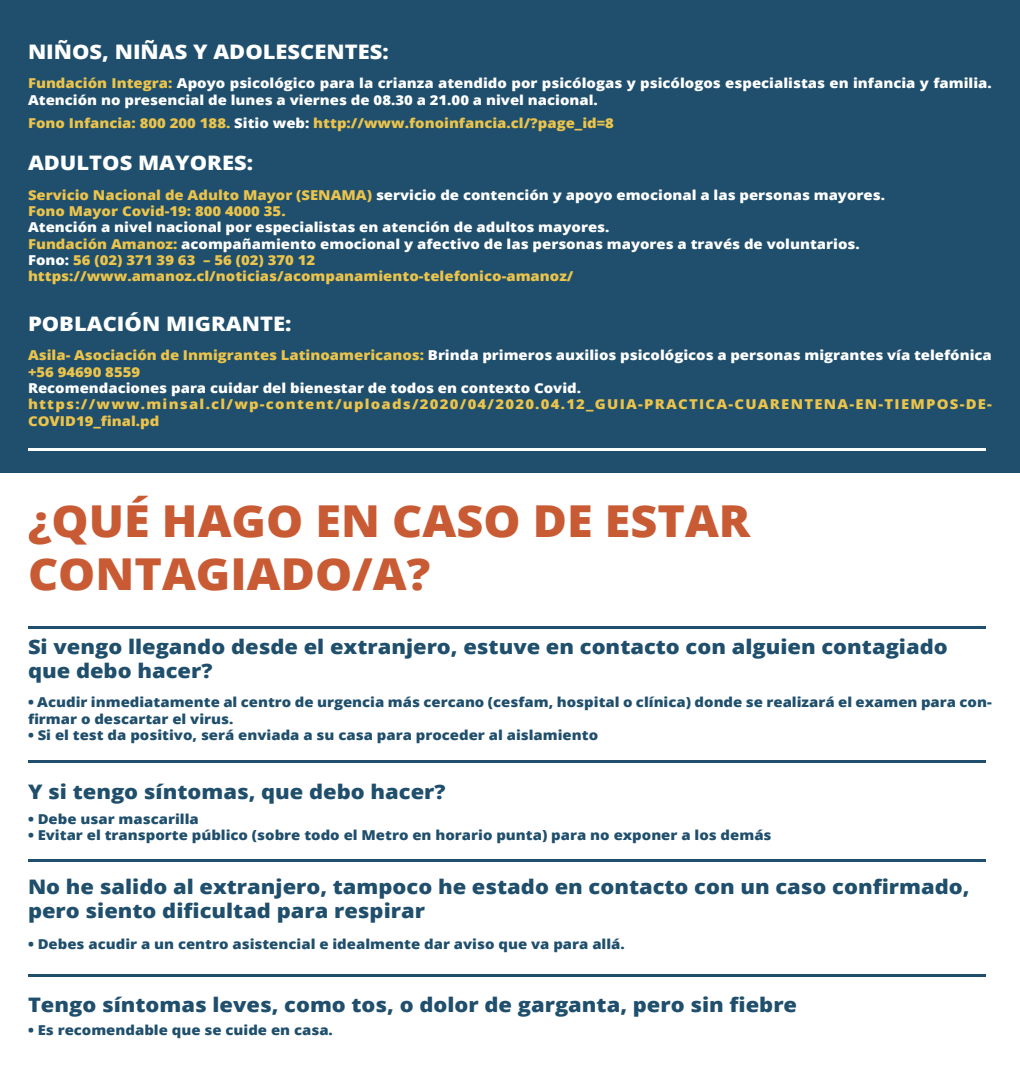
<style>
.page{position:relative;width:1020px;height:1085px;background:#fff}
.page>*{position:absolute;margin:0;border:0;box-sizing:border-box;transform-origin:0 0}
.t1{font:800 44px/52.8px "Open Sans";color:#c85b34;scale:1.06 1}
.t2{font:800 20px/24px "Open Sans";color:#1f4f6c;scale:1.1 1}
.t3{font:800 20px "Open Sans";color:#fff;scale:1.1 1}
.t4{font:800 13.6px/16.3px "Open Sans";color:#fff;scale:1.1 1}
.t5{font:800 13.6px/16.3px "Open Sans";color:#1f4f6c;scale:1.1 1}
.t6{font:800 13.6px/16.3px "Open Sans";color:#ecc44b;scale:1.1 1}
.t7{font:800 13.6px/16.3px "Open Sans";letter-spacing:.085em;color:#ecc44b;scale:1.1 1}
.s1{color:#ecc44b}
.s2{color:#fff}
</style>
<div class="page">
<div style="left:0;top:0;width:1020px;height:473px;background:#1f4f6c"></div>
<hr style="left:28px;top:449px;width:958px;height:2px;background:#fff">
<hr style="left:28px;top:760px;width:958px;height:3px;background:#1f4f6c">
<hr style="left:28px;top:860px;width:958px;height:2px;background:#1f4f6c">
<hr style="left:28px;top:974px;width:958px;height:3px;background:#1f4f6c">
<hr style="left:28px;top:626px;width:958px;height:2px;background:#1f4f6c">
<h2 class="t3" style="left:28px;top:36px;width:329px">NIÑOS, NIÑAS Y ADOLESCENTES:</h2>
<p class="t4" style="left:28px;top:74px;width:878px"><span class="s1">Fundación Integra:</span> Apoyo psicológico para la crianza atendido por psicólogas y psicólogos especialistas en infancia y familia.<br>Atención no presencial de lunes a viernes de 08.30 a 21.00 a nivel nacional.</p>
<p class="t6" style="left:28px;top:114px;width:534px">Fono Infancia: 800 200 188. <span class="s2">Sitio web:</span> http://www.fonoinfancia.cl/?page_id=8</p>
<h2 class="t3" style="left:28px;top:148px;width:206px">ADULTOS MAYORES:</h2>
<p class="t6" style="left:28px;top:186px;width:781px">Servicio Nacional de Adulto Mayor (SENAMA) <span class="s2">servicio de contención y apoyo emocional a las personas mayores.<br></span>Fono Mayor Covid-19: 800 4000 35.</p>
<p class="t4" style="left:28px;top:218px;width:758px">Atención a nivel nacional por especialistas en atención de adultos mayores.<br><span class="s1">Fundación Amanoz:</span> acompañamiento emocional y afectivo de las personas mayores a través de voluntarios.<br>Fono: <span class="s1">56 (02) 371 39 63 – 56 (02) 370 12 https://www.amanoz.cl/noticias/acompanamiento-telefonico-amanoz/</span></p>
<h2 class="t3" style="left:28px;top:308px;width:241px">POBLACIÓN MIGRANTE:</h2>
<p class="t4" style="left:28px;top:347px;width:878px"><span class="s1">Asila- Asociación de Inmigrantes Latinoamericanos:</span> Brinda primeros auxilios psicológicos a personas migrantes vía telefónica <span class="s1">+56 94690 8559</span></p>
<p class="t4" style="left:28px;top:379px;width:504px">Recomendaciones para cuidar del bienestar de todos en contexto Covid.</p>
<p class="t7" style="left:28px;top:395px;width:878px">https://www.minsal.cl/wp-content/uploads/2020/04/2020.04.12_GUIA-PRACTICA-CUARENTENA-EN-TIEMPOS-DE-<br>COVID19_final.pd</p>
<h1 class="t1" style="left:28px;top:492px;width:683px">¿QUÉ HAGO EN CASO DE ESTAR<br>CONTAGIADO/A?</h1>
<h2 class="t2" style="left:28px;top:634px;width:838px">Si vengo llegando desde el extranjero, estuve en contacto con alguien contagiado que debo hacer?</h2>
<p class="t5" style="left:28px;top:693px;width:878px">• Acudir inmediatamente al centro de urgencia más cercano (cesfam, hospital o clínica) donde se realizará el examen para con&shy;firmar o descartar el virus.</p>
<p class="t5" style="left:28px;top:726px;width:520px">• Si el test da positivo, será enviada a su casa para proceder al aislamiento</p>
<h2 class="t2" style="left:28px;top:779px;width:381px">Y si tengo síntomas, que debo hacer?</h2>
<p class="t5" style="left:28px;top:810px;width:157px">• Debe usar mascarilla</p>
<p class="t5" style="left:28px;top:827px;width:677px">• Evitar el transporte público (sobre todo el Metro en horario punta) para no exponer a los demás</p>
<h2 class="t2" style="left:28px;top:874px;width:857px">No he salido al extranjero, tampoco he estado en contacto con un caso confirmado, pero siento dificultad para respirar</h2>
<p class="t5" style="left:28px;top:935px;width:544px">• Debes acudir a un centro asistencial e idealmente dar aviso que va para allá.</p>
<h2 class="t2" style="left:28px;top:991px;width:701px">Tengo síntomas leves, como tos, o dolor de garganta, pero sin fiebre</h2>
<p class="t5" style="left:28px;top:1021px;width:279px">• Es recomendable que se cuide en casa.</p>
</div>
